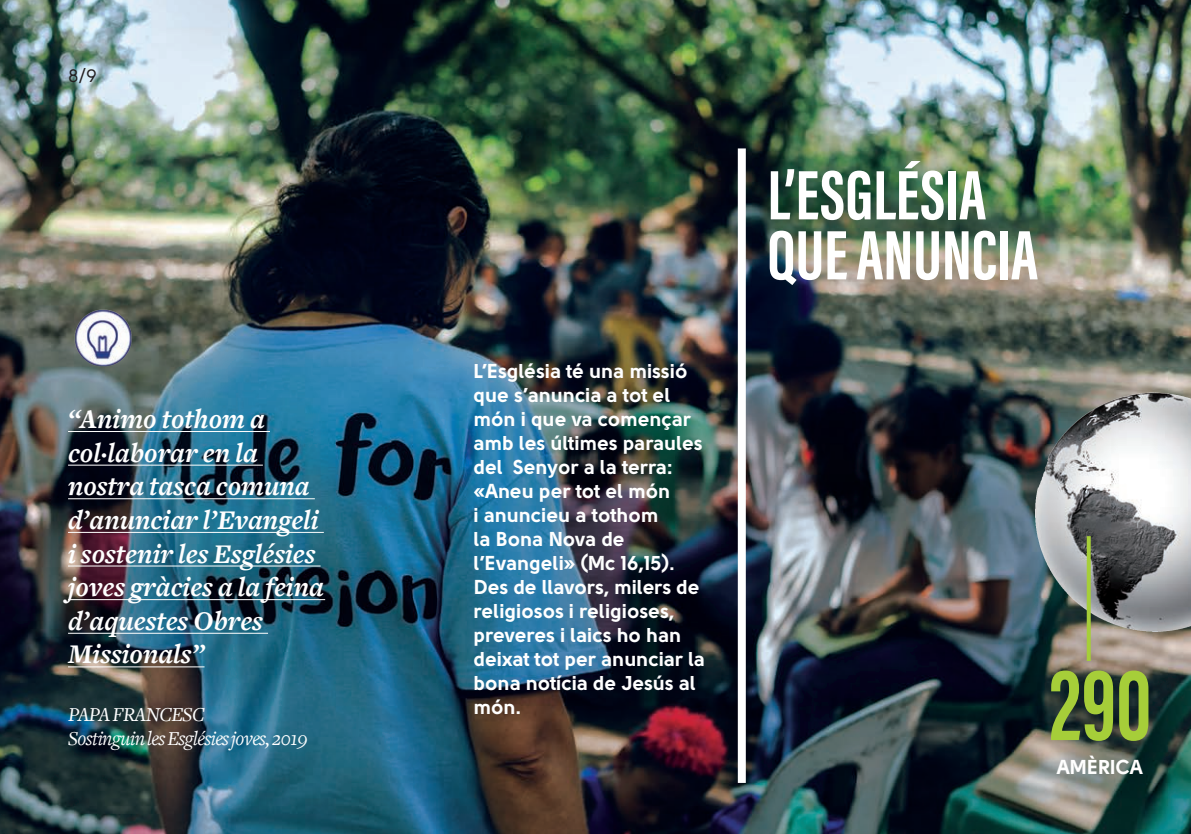
<style>
.page{position:relative;width:1191px;height:834px;background:#fff}
.page>*{position:absolute;margin:0;border:0;box-sizing:border-box;transform-origin:0 0}
.t1{font:105.6px "Acumin Variable Concept";color:#a6ce39;scale:.91 1}
.t2{font:72px/60px "Acumin Variable Concept";letter-spacing:-.255em;color:#fff}
.t3{font:italic 700 28px/33.6px "Freight Text";color:#fff}
.t4{font:italic 20.4px/24px "Freight Text";letter-spacing:-.03em;color:#fff}
.t5{font:20px/24px "Solomon Sans Bold";color:#fff}
.t6{font:18px "Solomon Sans Normal";color:#231f20}
</style>
<div class="page">
<img style="left:0;top:0;width:1191px;height:833px">
<div style="left:738px;top:148px;width:8px;height:634px;background:#fff"></div>
<hr style="left:68px;top:431px;width:202px;height:1px;background:#fff">
<hr style="left:68px;top:464px;width:195px;height:1px;background:#fff">
<hr style="left:68px;top:498px;width:247px;height:1px;background:#fff">
<hr style="left:68px;top:532px;width:256px;height:1px;background:#fff">
<hr style="left:68px;top:565px;width:252px;height:1px;background:#fff">
<hr style="left:68px;top:599px;width:257px;height:1px;background:#fff">
<hr style="left:68px;top:632px;width:200px;height:1px;background:#fff">
<hr style="left:68px;top:666px;width:136px;height:1px;background:#fff">
<img style="left:68px;top:302px;width:69px;height:69px">
<img style="left:1034px;top:392px;width:157px;height:239px">
<svg style="left:1086px;top:536px;width:4px;height:124px"></svg>
<p class="t6" style="left:68px;top:65px;width:31px">8/9</p>
<h3 class="t3" style="left:68px;top:403px;width:257px">“Animo tothom a col·laborar en la nostra tasca comuna d’anunciar l’Evangeli i sostenir les Esglésies joves gràcies a la feina d’aquestes Obres<br>Missionals”</h3>
<p class="t4" style="left:68px;top:702px;width:241px">PAPA FRANCESC<br>Sostinguin les Esglésies joves, 2019</p>
<p class="t5" style="left:474px;top:359px;width:233px">L’Església té una missió que s’anuncia a tot el món i que va començar amb les últimes paraules del Senyor a la terra: «Aneu per tot el món<br>i anuncieu a tothom<br>la Bona Nova de l’Evangeli» (Mc 16,15).<br>Des de llavors, milers de religiosos i religioses, preveres i laics ho han deixat tot per anunciar la bona notícia de Jesús al món.</p>
<h2 class="t2" style="left:767px;top:161px;width:291px">L’ESGLÉSIA<br>QUEANUNCIA</h2>
<h1 class="t1" style="left:1049px;top:630px;width:132px">290</h1>
<p class="t5" style="left:1057px;top:754px;width:88px">AMÈRICA</p>
</div>
